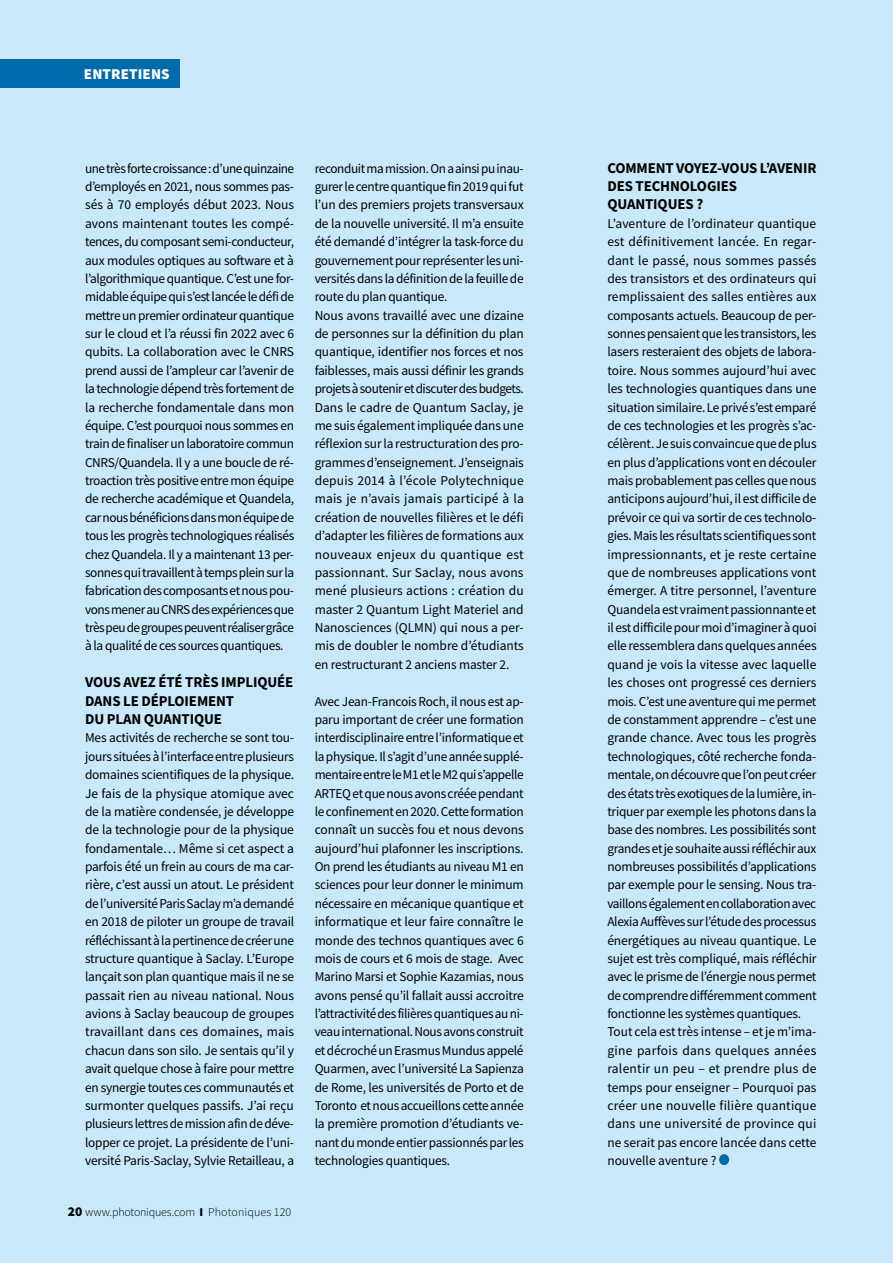
<style>
.page{position:relative;width:893px;height:1263px;background:#c9e9fb}
.page>*{position:absolute;margin:0;border:0;box-sizing:border-box;transform-origin:0 0}
.t1{font:700 15px/18.3px "Source Sans Pro";letter-spacing:-.01em;color:#000}
.t2{font:900 15px "Source Sans Pro";letter-spacing:.01em;color:#fff}
.t3{font:13.5px/18.3px "Source Sans Pro";letter-spacing:-.015em;color:#000;text-align:justify}
.t4{font:300 12px "Source Sans Pro";letter-spacing:.005em;color:#000}
.s1{font-weight:900;font-size:13.5px}
.s2{font-weight:900}
</style>
<div class="page">
<div style="left:0;top:59px;width:179px;height:29px;background:#006bab"></div>
<div style="left:719px;top:1154px;width:10px;height:11px;background:#006bab;border-radius:50%"></div>
<p class="t2" style="left:84px;top:64px;width:87px">ENTRETIENS</p>
<p class="t3" style="left:85px;top:159px;width:211px">une très forte croissance : d’une quinzaine d’employés en 2021, nous sommes pas&shy;sés à 70 employés début 2023. Nous avons maintenant toutes les compé&shy;tences, du composant semi-conducteur, aux modules optiques au software et à l’algorithmique quantique. C’est une for&shy;midable équipe qui s’est lancée le défi de mettre un premier ordinateur quantique sur le cloud et l’a réussi fin 2022 avec 6 qubits. La collaboration avec le CNRS prend aussi de l’ampleur car l’avenir de la technologie dépend très fortement de la recherche fondamentale dans mon équipe. C’est pourquoi nous sommes en train de finaliser un laboratoire commun CNRS/Quandela. Il y a une boucle de ré&shy;troaction très positive entre mon équipe de recherche académique et Quandela, car nous bénéficions dans mon équipe de tous les progrès technologiques réalisés chez Quandela. Il y a maintenant 13 per&shy;sonnes qui travaillent à temps plein sur la fabrication des composants et nous pou&shy;vons mener au CNRS des expériences que très peu de groupes peuvent réaliser grâce à la qualité de ces sources quantiques.</p>
<p class="t1" style="left:85px;top:673px;width:210px">VOUS AVEZ ÉTÉ TRÈS IMPLIQUÉE<br>DANS LE DÉPLOIEMENT<br>DU PLAN QUANTIQUE</p>
<p class="t3" style="left:85px;top:729px;width:211px">Mes activités de recherche se sont tou&shy;jours situées à l’interface entre plusieurs domaines scientifiques de la physique.<br>Je fais de la physique atomique avec de la matière condensée, je développe de la technologie pour de la physique fondamentale… Même si cet aspect a parfois été un frein au cours de ma car&shy;rière, c’est aussi un atout. Le président de l’université Paris Saclay m’a demandé en 2018 de piloter un groupe de travail réfléchissant à la pertinence de créer une structure quantique à Saclay. L’Europe lançait son plan quantique mais il ne se passait rien au niveau national. Nous avions à Saclay beaucoup de groupes travaillant dans ces domaines, mais chacun dans son silo. Je sentais qu’il y avait quelque chose à faire pour mettre en synergie toutes ces communautés et surmonter quelques passifs. J’ai reçu plusieurs lettres de mission afin de déve&shy;lopper ce projet. La présidente de l’uni&shy;versité Paris-Saclay, Sylvie Retailleau, a</p>
<p class="t4" style="left:68px;top:1205px;width:225px"><span class="s1">20</span> www.photoniques.com <span class="s2">I</span> Photoniques 120</p>
<p class="t3" style="left:315px;top:159px;width:211px;text-align:left">reconduit ma mission. On a ainsi pu inau&shy;gurer le centre quantique fin 2019 qui fut l’un des premiers projets transversaux de la nouvelle université. Il m’a ensuite été demandé d’intégrer la task-force du gouvernement pour représenter les uni&shy;versités dans la définition de la feuille de route du plan quantique.<br>Nous avons travaillé avec une dizaine de personnes sur la définition du plan quantique, identifier nos forces et nos faiblesses, mais aussi définir les grands projets à soutenir et discuter des budgets.<br>Dans le cadre de Quantum Saclay, je me suis également impliquée dans une réflexion sur la restructuration des pro&shy;grammes d’enseignement. J’enseignais depuis 2014 à l’école Polytechnique mais je n’avais jamais participé à la création de nouvelles filières et le défi d’adapter les filières de formations aux nouveaux enjeux du quantique est passionnant. Sur Saclay, nous avons mené plusieurs actions : création du master 2 Quantum Light Materiel and Nanosciences (QLMN) qui nous a per&shy;mis de doubler le nombre d’étudiants en restructurant 2 anciens master 2.</p>
<p class="t3" style="left:315px;top:692px;width:211px">Avec Jean-Francois Roch, il nous est ap&shy;paru important de créer une formation interdisciplinaire entre l’informatique et la physique. Il s’agit d’une année supplé&shy;mentaire entre le M1 et le M2 qui s’appelle ARTEQ et que nous avons créée pendant le confinement en 2020. Cette formation connaît un succès fou et nous devons aujourd’hui plafonner les inscriptions.<br>On prend les étudiants au niveau M1 en sciences pour leur donner le minimum nécessaire en mécanique quantique et informatique et leur faire connaître le monde des technos quantiques avec 6 mois de cours et 6 mois de stage. Avec Marino Marsi et Sophie Kazamias, nous avons pensé qu’il fallait aussi accroitre l’attractivité des filières quantiques au ni&shy;veau international. Nous avons construit et décroché un Erasmus Mundus appelé Quarmen, avec l’université La Sapienza de Rome, les universités de Porto et de Toronto et nous accueillons cette année la première promotion d’étudiants ve&shy;nant du monde entier passionnés par les technologies quantiques.</p>
<p class="t1" style="left:607px;top:158px;width:211px">COMMENT VOYEZ-VOUS L’AVENIR<br>DES TECHNOLOGIES<br>QUANTIQUES ?</p>
<p class="t3" style="left:607px;top:214px;width:211px;text-align:left">L’aventure de l’ordinateur quantique est définitivement lancée. En regar&shy;dant le passé, nous sommes passés des transistors et des ordinateurs qui remplissaient des salles entières aux composants actuels. Beaucoup de per&shy;sonnes pensaient que les transistors, les lasers resteraient des objets de labora&shy;toire. Nous sommes aujourd’hui avec les technologies quantiques dans une situation similaire. Le privé s’est emparé de ces technologies et les progrès s’ac&shy;célèrent. Je suis convaincue que de plus en plus d’applications vont en découler mais probablement pas celles que nous anticipons aujourd’hui, il est difficile de prévoir ce qui va sortir de ces technolo&shy;gies. Mais les résultats scientifiques sont impressionnants, et je reste certaine que de nombreuses applications vont émerger. A titre personnel, l’aventure Quandela est vraiment passionnante et il est difficile pour moi d’imaginer à quoi elle ressemblera dans quelques années quand je vois la vitesse avec laquelle les choses ont progressé ces derniers mois. C’est une aventure qui me permet de constamment apprendre – c’est une grande chance. Avec tous les progrès technologiques, côté recherche fonda&shy;mentale, on découvre que l’on peut créer des états très exotiques de la lumière, in&shy;triquer par exemple les photons dans la base des nombres. Les possibilités sont grandes et je souhaite aussi réfléchir aux nombreuses possibilités d’applications par exemple pour le sensing. Nous tra&shy;vaillons également en collaboration avec Alexia Auffèves sur l’étude des processus énergétiques au niveau quantique. Le sujet est très compliqué, mais réfléchir avec le prisme de l’énergie nous permet de comprendre différemment comment fonctionne les systèmes quantiques.<br>Tout cela est très intense – et je m’ima&shy;gine parfois dans quelques années ralentir un peu – et prendre plus de temps pour enseigner – Pourquoi pas créer une nouvelle filière quantique dans une université de province qui ne serait pas encore lancée dans cette nouvelle aventure ?</p>
</div>
